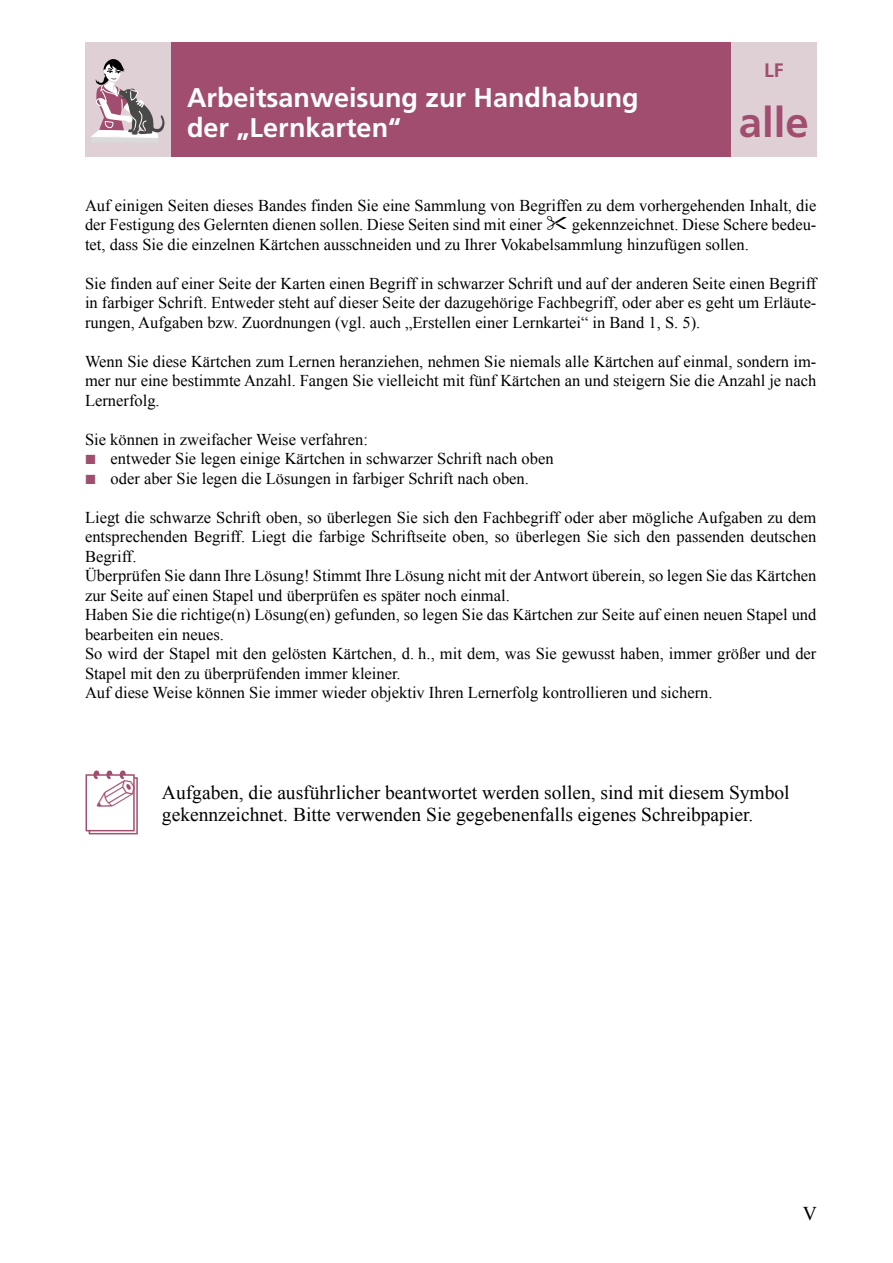
<style>
.page{position:relative;width:893px;height:1263px;background:#fff}
.page>*{position:absolute;margin:0;border:0;box-sizing:border-box;transform-origin:0 0}
.Lernfeld-Nummer{font:700 42px "Frutiger";color:#a14d6f}
.Lernfeld-Rubrik{font:700 27px/30px "Frutiger";color:#fff}
.Grundschrift{font:19.5px/22.5px "Times New Roman";color:#000}
.LF{font:700 19.5px "Frutiger";color:#a14d6f}
.Grundschrift_2_pt_kl{font:16.5px/19.5px "Times New Roman";color:#000}
.s1{font-family:"Mathematical Pi Six";font-size:13.2px;color:#a14d6f}
</style>
<div class="page">
<div style="left:170px;top:43px;width:561px;height:114px;background:#a14d6f"></div>
<div style="left:731px;top:43px;width:85px;height:114px;background:#ded0d5"></div>
<div style="left:85px;top:43px;width:85px;height:114px;background:#ded0d5"></div>
<svg style="left:91px;top:59px;width:73px;height:79px"></svg>
<p class="Lernfeld-Rubrik" style="left:187px;top:83px;width:453px">Arbeitsanweisung zur Handhabung der „Lernkarten“</p>
<p class="LF" style="left:764px;top:59px;width:21px">LF</p>
<p class="Lernfeld-Nummer" style="left:739px;top:98px;width:72px">alle</p>
<p class="Grundschrift_2_pt_kl" style="left:85px;top:195px;width:733px">Auf einigen Seiten dieses Bandes finden Sie eine Sammlung von Begriffen zu dem vorhergehenden Inhalt, die der Festigung des Gelernten dienen sollen. Diese Seiten sind mit einer</p>
<p class="Grundschrift_2_pt_kl" style="left:85px;top:215px;width:733px;text-indent:487px">gekennzeichnet. Diese Schere bedeu&shy;tet, dass Sie die einzelnen Kärtchen ausschneiden und zu Ihrer Vokabelsammlung hinzufügen sollen.</p>
<p class="Grundschrift_2_pt_kl" style="left:85px;top:273px;width:733px;text-align:justify">Sie finden auf einer Seite der Karten einen Begriff in schwarzer Schrift und auf der anderen Seite einen Begriff in farbiger Schrift. Entweder steht auf dieser Seite der dazugehörige Fachbegriff, oder aber es geht um Erläute&shy;rungen, Aufgaben bzw. Zuordnungen (vgl. auch „Erstellen einer Lernkartei“ in Band 1, S. 5).</p>
<p class="Grundschrift_2_pt_kl" style="left:85px;top:351px;width:733px;text-align:justify">Wenn Sie diese Kärtchen zum Lernen heranziehen, nehmen Sie niemals alle Kärtchen auf einmal, sondern im&shy;mer nur eine bestimmte Anzahl. Fangen Sie vielleicht mit fünf Kärtchen an und steigern Sie die Anzahl je nach Lernerfolg.</p>
<p class="Grundschrift_2_pt_kl" style="left:85px;top:429px;width:284px">Sie können in zweifacher Weise verfahren:</p>
<p class="Grundschrift_2_pt_kl" style="left:85px;top:449px;width:470px"><span class="s1">J</span> entweder Sie legen einige Kärtchen in schwarzer Schrift nach oben</p>
<p class="Grundschrift_2_pt_kl" style="left:85px;top:468px;width:445px"><span class="s1">J</span> oder aber Sie legen die Lösungen in farbiger Schrift nach oben.</p>
<p class="Grundschrift_2_pt_kl" style="left:85px;top:507px;width:733px;text-align:justify">Liegt die schwarze Schrift oben, so überlegen Sie sich den Fachbegriff oder aber mögliche Aufgaben zu dem entsprechenden Begriff. Liegt die farbige Schriftseite oben, so überlegen Sie sich den passenden deutschen Begriff.</p>
<p class="Grundschrift_2_pt_kl" style="left:85px;top:566px;width:733px">Überprüfen Sie dann Ihre Lösung! Stimmt Ihre Lösung nicht mit der Antwort überein, so legen Sie das Kärtchen zur Seite auf einen Stapel und überprüfen es später noch einmal.</p>
<p class="Grundschrift_2_pt_kl" style="left:85px;top:605px;width:733px">Haben Sie die richtige(n) Lösung(en) gefunden, so legen Sie das Kärtchen zur Seite auf einen neuen Stapel und bearbeiten ein neues.</p>
<p class="Grundschrift_2_pt_kl" style="left:85px;top:644px;width:733px">So wird der Stapel mit den gelösten Kärtchen, d. h., mit dem, was Sie gewusst haben, immer größer und der<br>Stapel mit den zu überprüfenden immer kleiner.</p>
<p class="Grundschrift_2_pt_kl" style="left:85px;top:683px;width:629px">Auf diese Weise können Sie immer wieder objektiv Ihren Lernerfolg kontrollieren und sichern.</p>
<p class="Grundschrift" style="left:162px;top:780px;width:629px">Aufgaben, die ausführlicher beantwortet werden sollen, sind mit diesem Symbol gekennzeichnet. Bitte verwenden Sie gegebenenfalls eigenes Schreibpapier.</p>
<p class="Grundschrift" style="left:803px;top:1202px;width:16px">V</p>
</div>
